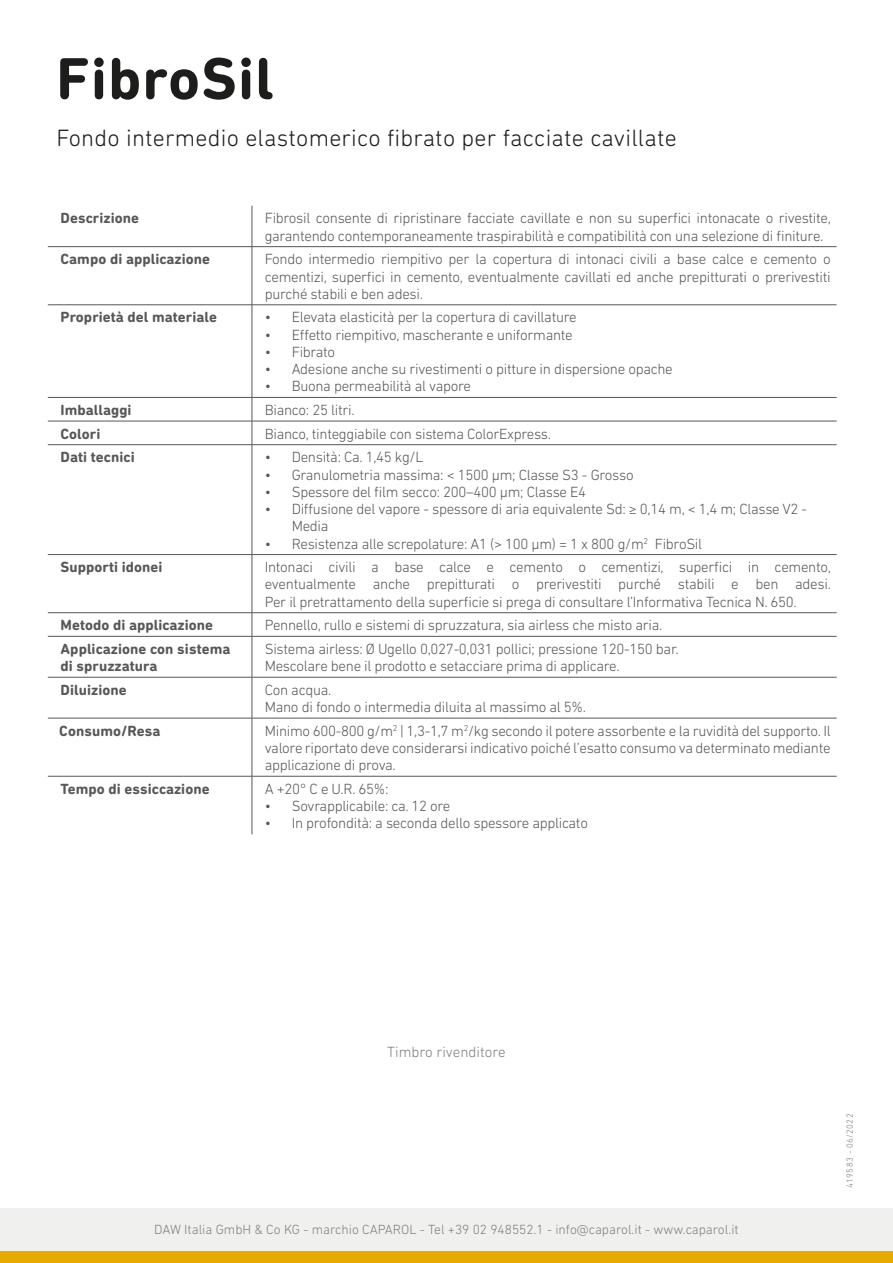
<style>
.page{position:relative;width:893px;height:1263px;background:#fff}
.page>*{position:absolute;margin:0;border:0;box-sizing:border-box;transform-origin:0 0}
.t1{font:700 60px "DIN Next Rounded LT Pro";letter-spacing:.02em;color:#1d1d1b}
.t2{font:300 24px "DIN Next Rounded LT Pro";letter-spacing:.01em;color:#1d1d1b}
.t3{font:300 15px/17.2px "DIN Next LT Pro";letter-spacing:-.02em;color:#575756}
.t4{font:700 15px/17.2px "DIN Next Rounded LT Pro";letter-spacing:.005em;color:#575756}
.t5{font:300 15px "DIN Next LT Pro";color:#7e7e7d}
.t6{font:300 13.5px "DIN Next LT Pro";color:#7e7e7d}
.t7{font:300 9px "DIN Next LT Pro";letter-spacing:.04em;color:#7e7e7d}
</style>
<div class="page">
<div style="left:0;top:1209px;width:893px;height:54px;background:#f0f0ee"></div>
<div style="left:0;top:1251px;width:893px;height:12px;background:#e7ab00"></div>
<hr style="left:252px;top:206px;width:1px;height:40px;background:#575756">
<hr style="left:48px;top:246px;width:204px;height:1px;background:#575756">
<hr style="left:252px;top:246px;width:585px;height:1px;background:#575756">
<hr style="left:252px;top:247px;width:1px;height:58px;background:#575756">
<hr style="left:48px;top:304px;width:204px;height:1px;background:#575756">
<hr style="left:252px;top:304px;width:585px;height:1px;background:#575756">
<hr style="left:252px;top:305px;width:1px;height:92px;background:#575756">
<hr style="left:48px;top:397px;width:204px;height:1px;background:#575756">
<hr style="left:252px;top:397px;width:585px;height:1px;background:#575756">
<hr style="left:48px;top:421px;width:204px;height:1px;background:#575756">
<hr style="left:252px;top:421px;width:585px;height:1px;background:#575756">
<svg style="left:252px;top:398px;width:1px;height:46px"></svg>
<hr style="left:48px;top:444px;width:204px;height:1px;background:#575756">
<hr style="left:252px;top:444px;width:585px;height:1px;background:#575756">
<hr style="left:252px;top:445px;width:1px;height:109px;background:#575756">
<hr style="left:48px;top:554px;width:204px;height:1px;background:#575756">
<hr style="left:252px;top:554px;width:585px;height:1px;background:#575756">
<hr style="left:252px;top:555px;width:1px;height:57px;background:#575756">
<hr style="left:48px;top:612px;width:204px;height:1px;background:#575756">
<hr style="left:252px;top:612px;width:585px;height:1px;background:#575756">
<svg style="left:252px;top:613px;width:1px;height:23px"></svg>
<hr style="left:48px;top:636px;width:204px;height:1px;background:#575756">
<hr style="left:252px;top:636px;width:585px;height:1px;background:#575756">
<hr style="left:252px;top:636px;width:1px;height:41px;background:#575756">
<hr style="left:48px;top:677px;width:204px;height:1px;background:#575756">
<hr style="left:252px;top:677px;width:585px;height:1px;background:#575756">
<hr style="left:252px;top:677px;width:1px;height:41px;background:#575756">
<hr style="left:48px;top:718px;width:204px;height:1px;background:#575756">
<hr style="left:252px;top:718px;width:585px;height:1px;background:#575756">
<hr style="left:252px;top:718px;width:1px;height:58px;background:#575756">
<hr style="left:48px;top:776px;width:204px;height:1px;background:#575756">
<hr style="left:252px;top:776px;width:585px;height:1px;background:#575756">
<hr style="left:252px;top:776px;width:1px;height:58px;background:#575756">
<h1 class="t1" style="left:56px;top:43px;width:219px">FibroSil</h1>
<h2 class="t2" style="left:56px;top:124px;width:622px">Fondo intermedio elastomerico fibrato per facciate cavillate</h2>
<p class="t4" style="left:61px;top:210px;width:80px">Descrizione</p>
<p class="t3" style="left:265px;top:209px;width:568px">Fibrosil consente di ripristinare facciate cavillate e non su superfici intonacate o rivestite, garantendo contemporaneamente traspirabilità e compatibilità con una selezione di finiture.</p>
<p class="t4" style="left:61px;top:250px;width:151px">Campo di applicazione</p>
<p class="t3" style="left:265px;top:250px;width:567px;text-align:justify">Fondo intermedio riempitivo per la copertura di intonaci civili a base calce e cemento o cementizi, superfici in cemento, eventualmente cavillati ed anche prepitturati o prerivestiti purché stabili e ben adesi.</p>
<p class="t4" style="left:61px;top:309px;width:158px">Proprietà del materiale</p>
<p class="t3" style="left:265px;top:308px;width:313px">• Elevata elasticità per la copertura di cavillature</p>
<p class="t3" style="left:265px;top:326px;width:310px">• Effetto riempitivo, mascherante e uniformante</p>
<p class="t3" style="left:265px;top:343px;width:72px">• Fibrato</p>
<p class="t3" style="left:265px;top:360px;width:410px">• Adesione anche su rivestimenti o pitture in dispersione opache</p>
<p class="t3" style="left:265px;top:377px;width:208px">• Buona permeabilità al vapore</p>
<p class="t4" style="left:61px;top:401px;width:72px">Imballaggi</p>
<p class="t3" style="left:265px;top:401px;width:91px">Bianco: 25 litri.</p>
<p class="t4" style="left:61px;top:425px;width:41px">Colori</p>
<p class="t3" style="left:265px;top:425px;width:288px">Bianco, tinteggiabile con sistema ColorExpress.</p>
<p class="t4" style="left:61px;top:448px;width:76px">Dati tecnici</p>
<p class="t3" style="left:265px;top:448px;width:160px">• Densità: Ca. 1,45 kg/L</p>
<p class="t3" style="left:265px;top:466px;width:370px">• Granulometria massima: &lt; 1500 μm; Classe S3 - Grosso</p>
<p class="t3" style="left:265px;top:483px;width:323px">• Spessore del film secco: 200–400 µ m; Classe E4</p>
<p class="t3" style="left:292px;top:500px;width:517px;text-indent:-27px">• Diffusione del vapore - spessore di aria equivalente Sd: ≥ 0,14 m, &lt; 1,4 m; Classe V2 -<br>Media</p>
<p class="t3" style="left:265px;top:535px;width:439px">• Resistenza alle screpolature: A1 (&gt; 100 µ m) = 1 x 800 g/m<sup>2</sup> FibroSil</p>
<p class="t4" style="left:61px;top:558px;width:104px">Supporti idonei</p>
<p class="t3" style="left:265px;top:558px;width:568px;text-align:justify">Intonaci civili a base calce e cemento o cementizi, superfici in cemento, eventualmente anche prepitturati o prerivestiti purché stabili e ben adesi.<br>Per il pretrattamento della superficie si prega di consultare l’Informativa Tecnica N. 650.</p>
<p class="t4" style="left:61px;top:617px;width:154px">Metodo di applicazione</p>
<p class="t3" style="left:265px;top:616px;width:399px">Pennello, rullo e sistemi di spruzzatura, sia airless che misto aria.</p>
<p class="t4" style="left:61px;top:640px;width:171px">Applicazione con sistema di spruzzatura</p>
<p class="t3" style="left:265px;top:640px;width:416px">Sistema airless: Ø Ugello 0,027-0,031 pollici; pressione 120-150 bar.<br>Mescolare bene il prodotto e setacciare prima di applicare.</p>
<p class="t4" style="left:61px;top:681px;width:68px">Diluizione</p>
<p class="t3" style="left:265px;top:681px;width:323px">Con acqua.<br>Mano di fondo o intermedia diluita al massimo al 5%.</p>
<p class="t4" style="left:59px;top:722px;width:103px">Consumo/Resa</p>
<p class="t3" style="left:265px;top:722px;width:567px;text-align:justify">Minimo 600-800 g/m<sup>2</sup> | 1,3-1,7 m<sup>2</sup>/kg secondo il potere assorbente e la ruvidità del supporto. Il valore riportato deve considerarsi indicativo poiché l’esatto consumo va determinato mediante applicazione di prova.</p>
<p class="t4" style="left:61px;top:780px;width:151px">Tempo di essiccazione</p>
<p class="t3" style="left:265px;top:780px;width:125px">A +20° C e U.R. 65%:</p>
<p class="t3" style="left:265px;top:797px;width:187px">• Sovrapplicabile: ca. 12 ore</p>
<p class="t3" style="left:265px;top:814px;width:325px">• In profondità: a seconda dello spessore applicato</p>
<p class="t5" style="left:387px;top:1043px;width:120px">Timbro rivenditore</p>
<p class="t6" style="left:154px;top:1221px;width:586px">DAW Italia GmbH &amp; Co KG - marchio CAPAROL - Tel +39 02 948552.1 - info@caparol.it - www.caparol.it</p>
<p class="t7" style="left:845px;top:1188px;width:76px;rotate:-90deg">419583 - 06/2022</p>
</div>
